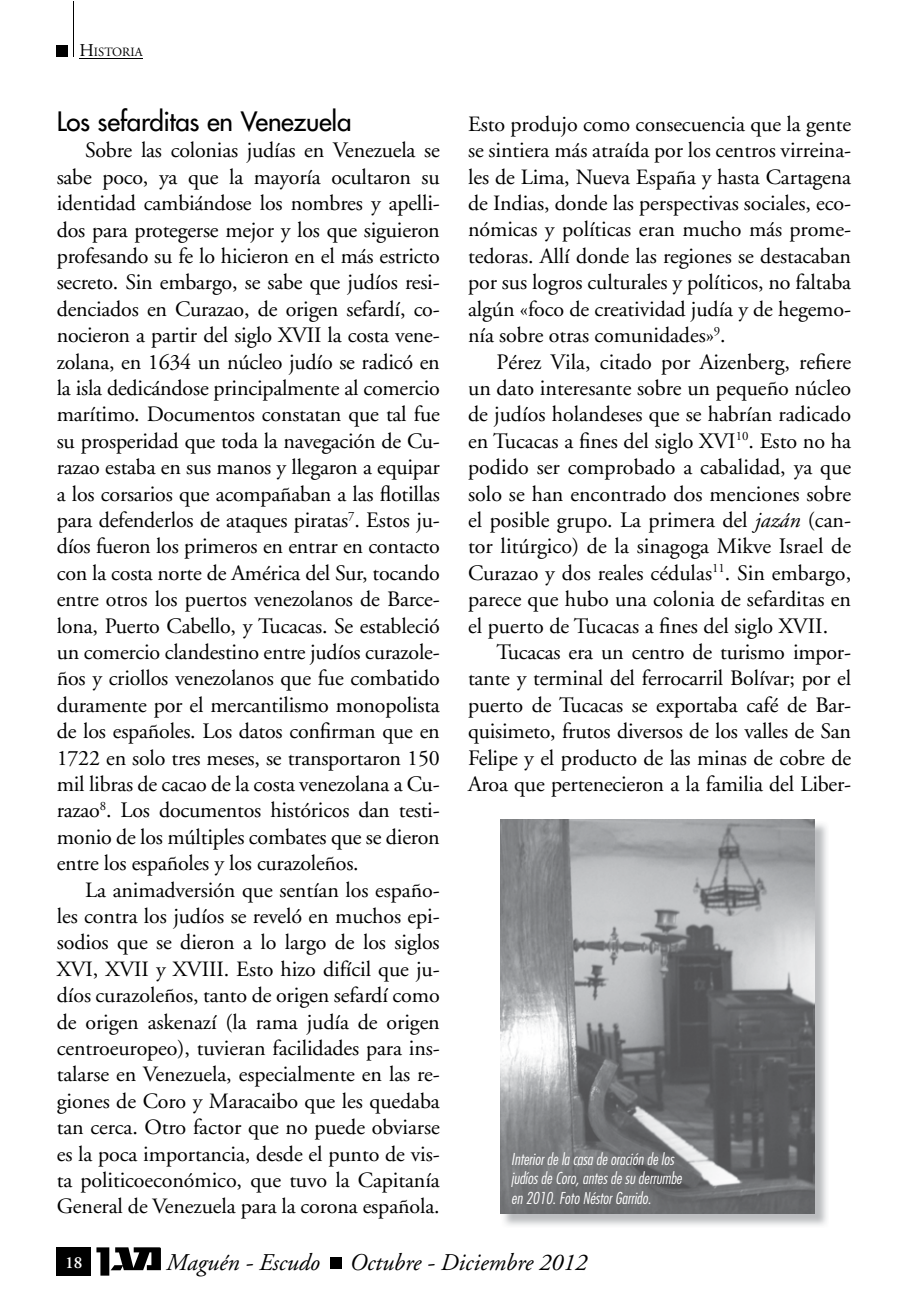
<style>
.page{position:relative;width:908px;height:1304px;background:#fff}
.page>*{position:absolute;margin:0;border:0;box-sizing:border-box;transform-origin:0 0}
.t1{font:26px "Futura";letter-spacing:-.01em;color:#000}
.t2{font:italic 24px "Adobe Garamond";color:#000}
.t3{font:22px/26.4px "Adobe Garamond";letter-spacing:-.01em;color:#000;text-align:justify}
.t4{font:21.8px/26.4px "Adobe Garamond";letter-spacing:-.005em;color:#000;text-align:justify}
.t5{font:600 17px "Adobe Garamond";color:#fff}
.t6{font:italic 300 condensed 16px/19.2px "Futura";color:#fff}
.t7{font:12.6px "Adobe Garamond";color:#000}
.s1{font-size:18px}
.s2{font-style:italic}
</style>
<div class="page">
<div style="left:57px;top:45px;width:11px;height:12px;background:#000"></div>
<hr style="left:73px;top:2px;width:1px;height:55px;background:#000">
<div style="left:57px;top:1247px;width:34px;height:29px;background:#000"></div>
<svg style="left:96px;top:1247px;width:65px;height:29px"></svg>
<div style="left:330px;top:1258px;width:11px;height:11px;background:#000"></div>
<hr style="left:79px;top:58px;width:63px;height:1px;background:#000">
<img style="left:501px;top:821px;width:326px;height:405px">
<img style="left:500px;top:819px;width:314px;height:394px">
<p class="t7" style="left:79px;top:45px;width:65px"><span class="s1">H</span>ISTORIA</p>
<p class="t1" style="left:57px;top:105px;width:296px">Los sefarditas en Venezuela</p>
<p class="t3" style="left:57px;top:138px;width:384px;text-indent:28px">Sobre las colonias judías en Venezuela se sabe poco, ya que la mayoría ocultaron su identidad cambiándose los nombres y apelli&shy;dos para protegerse mejor y los que siguieron profesando su fe lo hicieron en el más estricto secreto. Sin embargo, se sabe que judíos resi&shy;denciados en Curazao, de origen sefardí, co&shy;nocieron a partir del siglo XVII la costa vene&shy;zolana, en 1634 un núcleo judío se radicó en la isla dedicándose principalmente al comercio marítimo. Documentos constatan que tal fue su prosperidad que toda la navegación de Cu&shy;razao estaba en sus manos y llegaron a equipar a los corsarios que acompañaban a las flotillas para defenderlos de ataques piratas<sup>7</sup>. Estos ju&shy;díos fueron los primeros en entrar en contacto con la costa norte de América del Sur, tocando entre otros los puertos venezolanos de Barce&shy;lona, Puerto Cabello, y Tucacas. Se estableció un comercio clandestino entre judíos curazole&shy;ños y criollos venezolanos que fue combatido duramente por el mercantilismo monopolista de los españoles. Los datos confirman que en 1722 en solo tres meses, se transportaron 150 mil libras de cacao de la costa venezolana a Cu&shy;razao<sup>8</sup>. Los documentos históricos dan testi&shy;monio de los múltiples combates que se dieron entre los españoles y los curazoleños.</p>
<p class="t4" style="left:57px;top:877px;width:384px;text-indent:28px">La animadversión que sentían los españo&shy;les contra los judíos se reveló en muchos epi&shy;sodios que se dieron a lo largo de los siglos XVI, XVII y XVIII. Esto hizo difícil que ju&shy;díos curazoleños, tanto de origen sefardí como de origen askenazí (la rama judía de origen centroeuropeo), tuvieran facilidades para ins&shy;talarse en Venezuela, especialmente en las re&shy;giones de Coro y Maracaibo que les quedaba tan cerca. Otro factor que no puede obviarse es la poca importancia, desde el punto de vis&shy;ta politicoeconómico, que tuvo la Capitanía General de Venezuela para la corona española.</p>
<p class="t4" style="left:468px;top:111px;width:384px">Esto produjo como consecuencia que la gente se sintiera más atraída por los centros virreina&shy;les de Lima, Nueva España y hasta Cartagena de Indias, donde las perspectivas sociales, eco&shy;nómicas y políticas eran mucho más prome&shy;tedoras. Allí donde las regiones se destacaban por sus logros culturales y políticos, no faltaba algún «foco de creatividad judía y de hegemo&shy;nía sobre otras comunidades»<sup>9</sup>.</p>
<p class="t3" style="left:468px;top:349px;width:384px;text-indent:28px">Pérez Vila, citado por Aizenberg, refiere un dato interesante sobre un pequeño núcleo de judíos holandeses que se habrían radicado en Tucacas a fines del siglo XVI<sup>10</sup>. Esto no ha podido ser comprobado a cabalidad, ya que solo se han encontrado dos menciones sobre el posible grupo. La primera del <span class="s2">jazán</span> (can&shy;tor litúrgico) de la sinagoga Mikve Israel de Curazao y dos reales cédulas<sup>11</sup>. Sin embargo, parece que hubo una colonia de sefarditas en el puerto de Tucacas a fines del siglo XVII.</p>
<p class="t3" style="left:468px;top:639px;width:384px;text-indent:28px">Tucacas era un centro de turismo impor&shy;tante y terminal del ferrocarril Bolívar; por el puerto de Tucacas se exportaba café de Bar&shy;quisimeto, frutos diversos de los valles de San Felipe y el producto de las minas de cobre de Aroa que pertenecieron a la familia del Liber-</p>
<p class="t6" style="left:511px;top:1150px;width:172px">Interior de la casa de oración de los judíos de Coro, antes de su derrumbe en 2010. Foto Néstor Garrido.</p>
<p class="t5" style="left:65px;top:1253px;width:19px">18</p>
<p class="t2" style="left:166px;top:1250px;width:422px">Maguén - Escudo Octubre - Diciembre 2012</p>
</div>
